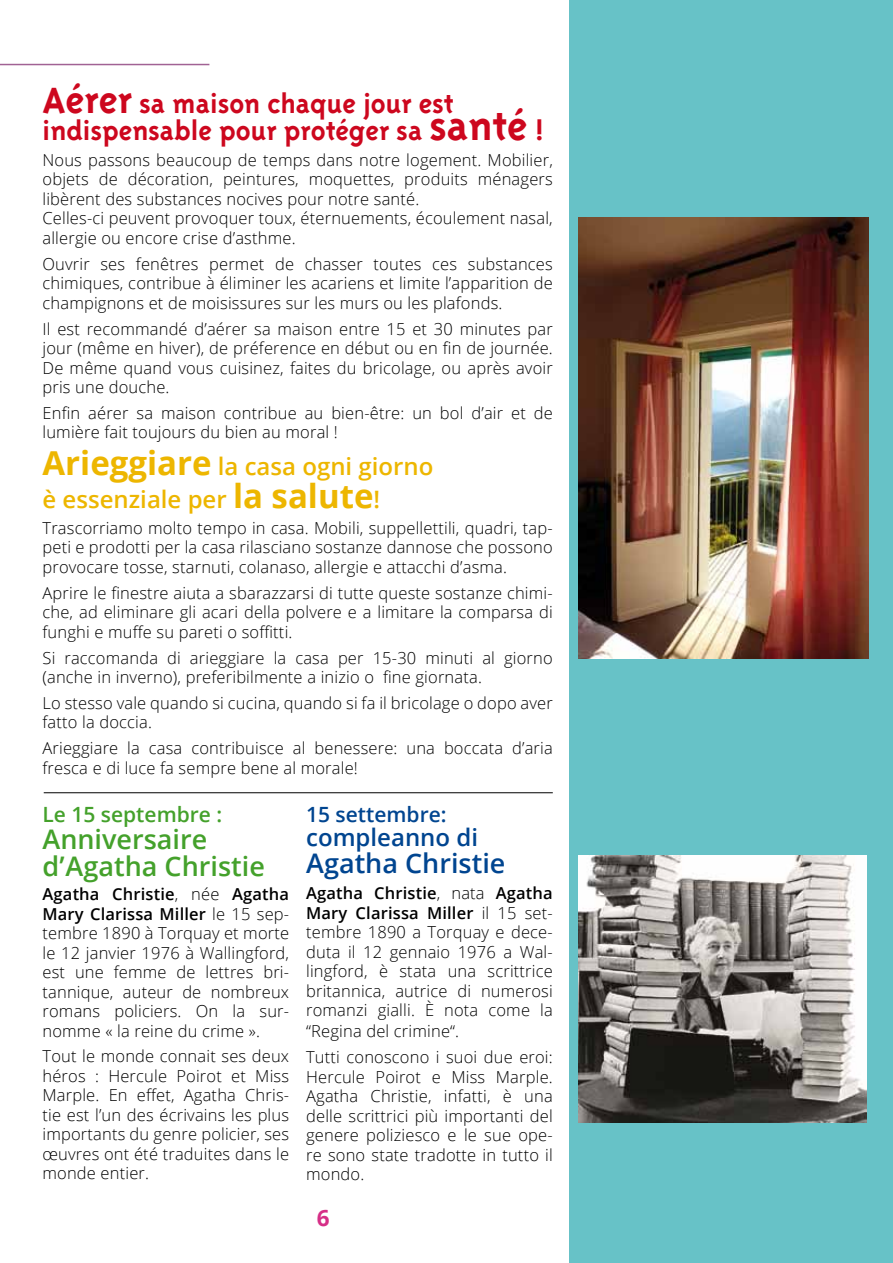
<style>
.page{position:relative;width:893px;height:1263px;background:#fff}
.page>*{position:absolute;margin:0;border:0;box-sizing:border-box;transform-origin:0 0}
.t1{font:700 30px/27px "Triplex";color:#cd071e}
.t2{font:600 27px/27px "Open Sans";color:#44a12b}
.t3{font:600 27px "Open Sans";color:#004590}
.t4{font:600 24px/33px "Open Sans";color:#edb600}
.t5{font:600 24px "Open Sans";color:#004590}
.t6{font:700 22.5px "Open Sans";color:#d62f87}
.t7{font:600 21px "Open Sans";color:#44a12b}
.t8{font:600 21px "Open Sans";color:#004590}
.t9{font:300 16.5px/19.5px "Open Sans";letter-spacing:.01em;color:#000;text-align:justify}
.s1{font-size:42px}
.s2{font-size:45px}
.s3{font-weight:700;font-size:33px}
.s4{font-weight:600}
</style>
<div class="page">
<hr style="left:0;top:64px;width:209px;height:1px;background:#a16294">
<hr style="left:44px;top:792px;width:509px;height:1px;background:#000">
<div style="left:570px;top:0;width:323px;height:1263px;background:#67c2c7"></div>
<img style="left:578px;top:856px;width:288px;height:266px">
<img style="left:578px;top:218px;width:291px;height:440px">
<h1 class="t1" style="left:43px;top:90px;width:503px"><span class="s1">Aérer</span> sa maison chaque jour est indispensable pour protéger sa <span class="s2">santé</span> !</h1>
<p class="t9" style="left:43px;top:150px;width:512px;text-align:left">Nous passons beaucoup de temps dans notre logement. Mobilier, objets de décoration, peintures, moquettes, produits ménagers libèrent des substances nocives pour notre santé.<br>Celles-ci peuvent provoquer toux, éternuements, écoulement nasal, allergie ou encore crise d’asthme.</p>
<p class="t9" style="left:43px;top:254px;width:512px">Ouvrir ses fenêtres permet de chasser toutes ces substances chimiques, contribue à éliminer les acariens et limite l’apparition de champignons et de moisissures sur les murs ou les plafonds.</p>
<p class="t9" style="left:43px;top:318px;width:512px">Il est recommandé d’aérer sa maison entre 15 et 30 minutes par jour (même en hiver), de préference en début ou en fin de journée.<br>De même quand vous cuisinez, faites du bricolage, ou après avoir pris une douche.</p>
<p class="t9" style="left:43px;top:403px;width:512px">Enfin aérer sa maison contribue au bien-être: un bol d’air et de lumière fait toujours du bien au moral !</p>
<h3 class="t4" style="left:43px;top:449px;width:392px"><span class="s3">arieggiare</span> la casa ogni giorno è essenziale per <span class="s3">la salute</span>!</h3>
<p class="t9" style="left:43px;top:518px;width:512px">Trascorriamo molto tempo in casa. Mobili, suppellettili, quadri, tap&shy;peti e prodotti per la casa rilasciano sostanze dannose che possono provocare tosse, starnuti, colanaso, allergie e attacchi d’asma.</p>
<p class="t9" style="left:43px;top:582px;width:512px">Aprire le finestre aiuta a sbarazzarsi di tutte queste sostanze chimi&shy;che, ad eliminare gli acari della polvere e a limitare la comparsa di funghi e muffe su pareti o soffitti.</p>
<p class="t9" style="left:43px;top:647px;width:512px">Si raccomanda di arieggiare la casa per 15-30 minuti al giorno (anche in inverno), preferibilmente a inizio o fine giornata.</p>
<p class="t9" style="left:43px;top:693px;width:512px">Lo stesso vale quando si cucina, quando si fa il bricolage o dopo aver fatto la doccia.</p>
<p class="t9" style="left:43px;top:738px;width:512px">Arieggiare la casa contribuisce al benessere: una boccata d’aria fresca e di luce fa sempre bene al morale!</p>
<p class="t7" style="left:43px;top:800px;width:181px">le 15 septembre :</p>
<h2 class="t2" style="left:43px;top:825px;width:224px">anniversaire d’agatha christie</h2>
<p class="t9" style="left:43px;top:884px;width:248px"><span class="s4">agatha christie</span>, née <span class="s4">agatha Mary clarissa Miller</span> le 15 sep&shy;tembre 1890 à Torquay et morte le 12 janvier 1976 à Wallingford, est une femme de lettres bri&shy;tannique, auteur de nombreux romans policiers. On la sur&shy;nomme « la reine du crime ».</p>
<p class="t9" style="left:43px;top:1046px;width:248px">Tout le monde connait ses deux héros : Hercule Poirot et Miss Marple. En effet, Agatha Chris&shy;tie est l’un des écrivains les plus importants du genre policier, ses œuvres ont été traduites dans le monde entier.</p>
<p class="t8" style="left:306px;top:800px;width:142px">15 settembre:</p>
<h3 class="t5" style="left:306px;top:820px;width:173px">compleanno di</h3>
<h2 class="t3" style="left:306px;top:844px;width:201px">agatha christie</h2>
<p class="t9" style="left:306px;top:883px;width:248px"><span class="s4">agatha christie</span>, nata <span class="s4">agatha Mary clarissa Miller</span> il 15 set&shy;tembre 1890 a Torquay e dece&shy;duta il 12 gennaio 1976 a Wal&shy;lingford, è stata una scrittrice britannica, autrice di numerosi romanzi gialli. È nota come la</p>
<p class="t9" style="left:306px;top:1018px;width:248px;line-height:25.8px">“Regina del crimine“.<br>Tutti conoscono i suoi due eroi:</p>
<p class="t9" style="left:306px;top:1066px;width:248px">Hercule Poirot e Miss Marple.<br>Agatha Christie, infatti, è una delle scrittrici più importanti del genere poliziesco e le sue ope&shy;re sono state tradotte in tutto il mondo.</p>
<h3 class="t6" style="left:317px;top:1202px;width:14px">6</h3>
</div>
